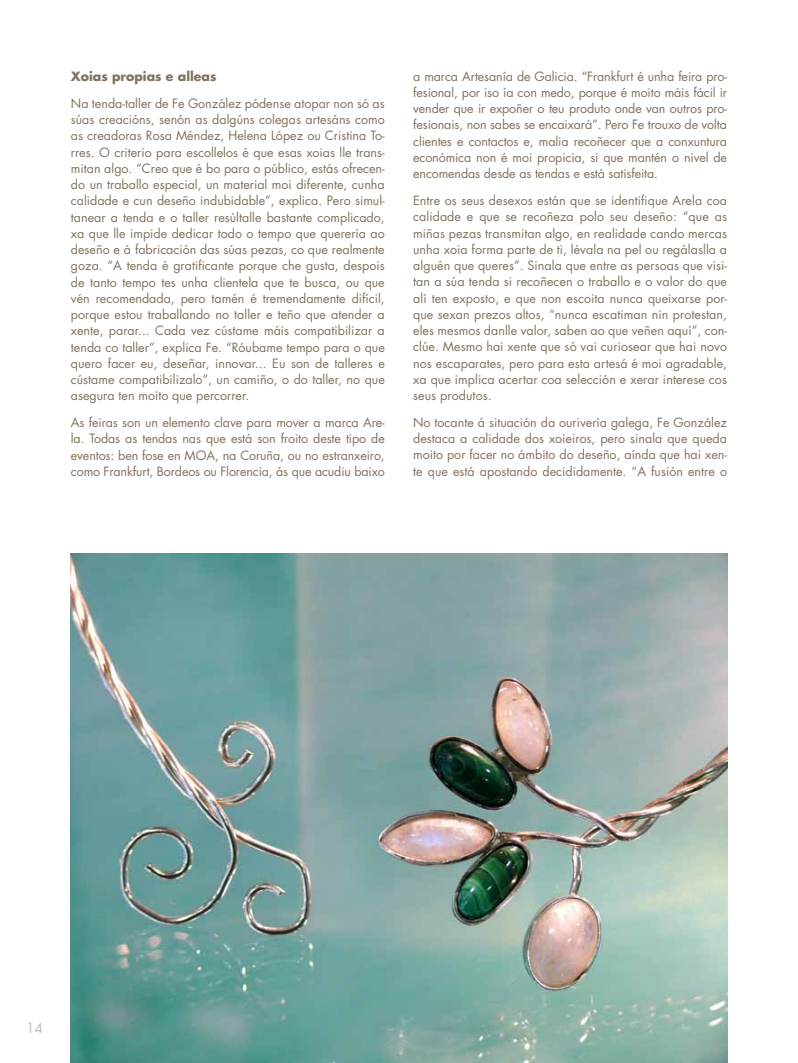
<style>
.page{position:relative;width:798px;height:1063px;background:#fff}
.page>*{position:absolute;margin:0;border:0;box-sizing:border-box;transform-origin:0 0}
.t1{font:13.75px "Futura";color:#c3bbb2}
.t2{font:12.5px/16.2px "Futura";color:#81715e;text-align:justify}
.t3{font:700 12.5px "Futura";color:#81715e}
</style>
<div class="page">
<img style="left:71px;top:554px;width:655px;height:509px">
<p class="t3" style="left:71px;top:68px;width:147px">Xoias propias e alleas</p>
<p class="t2" style="left:71px;top:95px;width:315px">Na tenda-taller de Fe González pódense atopar non só as súas creacións, senón as dalgúns colegas artesáns como as creadoras Rosa Méndez, Helena López ou Cristina To&shy;rres. O criterio para escollelos é que esas xoias lle trans&shy;mitan algo. “Creo que é bo para o público, estás ofrecen&shy;do un traballo especial, un material moi diferente, cunha calidade e cun deseño indubidable”, explica. Pero simul&shy;tanear a tenda e o taller resúltalle bastante complicado, xa que lle impide dedicar todo o tempo que querería ao deseño e á fabricación das súas pezas, co que realmente goza. “A tenda é gratificante porque che gusta, despois de tanto tempo tes unha clientela que te busca, ou que vén recomendada, pero tamén é tremendamente difícil, porque estou traballando no taller e teño que atender a xente, parar... Cada vez cústame máis compatibilizar a tenda co taller”, explica Fe. “Róubame tempo para o que quero facer eu, deseñar, innovar... Eu son de talleres e cústame compatibilizalo”, un camiño, o do taller, no que asegura ten moito que percorrer.</p>
<p class="t2" style="left:71px;top:414px;width:315px">As feiras son un elemento clave para mover a marca Are&shy;la. Todas as tendas nas que está son froito deste tipo de eventos: ben fose en MOA, na Coruña, ou no estranxeiro, como Frankfurt, Bordeos ou Florencia, ás que acudiu baixo</p>
<p class="t2" style="left:413px;top:68px;width:315px">a marca Artesanía de Galicia. “Frankfurt é unha feira pro&shy;fesional, por iso ía con medo, porque é moito máis fácil ir vender que ir expoñer o teu produto onde van outros pro&shy;fesionais, non sabes se encaixará”. Pero Fe trouxo de volta clientes e contactos e, malia recoñecer que a conxuntura económica non é moi propicia, si que mantén o nivel de encomendas desde as tendas e está satisfeita.</p>
<p class="t2" style="left:413px;top:192px;width:315px">Entre os seus desexos están que se identifique Arela coa calidade e que se recoñeza polo seu deseño: “que as miñas pezas transmitan algo, en realidade cando mercas unha xoia forma parte de ti, lévala na pel ou regálaslla a alguén que queres”. Sinala que entre as persoas que visi&shy;tan a súa tenda si recoñecen o traballo e o valor do que alí ten exposto, e que non escoita nunca queixarse por&shy;que sexan prezos altos, “nunca escatiman nin protestan, eles mesmos danlle valor, saben ao que veñen aquí”, con&shy;clúe. Mesmo hai xente que só vai curiosear que hai novo nos escaparates, pero para esta artesá é moi agradable, xa que implica acertar coa selección e xerar interese cos seus produtos.</p>
<p class="t2" style="left:413px;top:414px;width:315px">No tocante á situación da ourivería galega, Fe González destaca a calidade dos xoieiros, pero sinala que queda moito por facer no ámbito do deseño, aínda que hai xen&shy;te que está apostando decididamente. “A fusión entre o</p>
<p class="t1" style="left:26px;top:1018px;width:18px">14</p>
</div>
